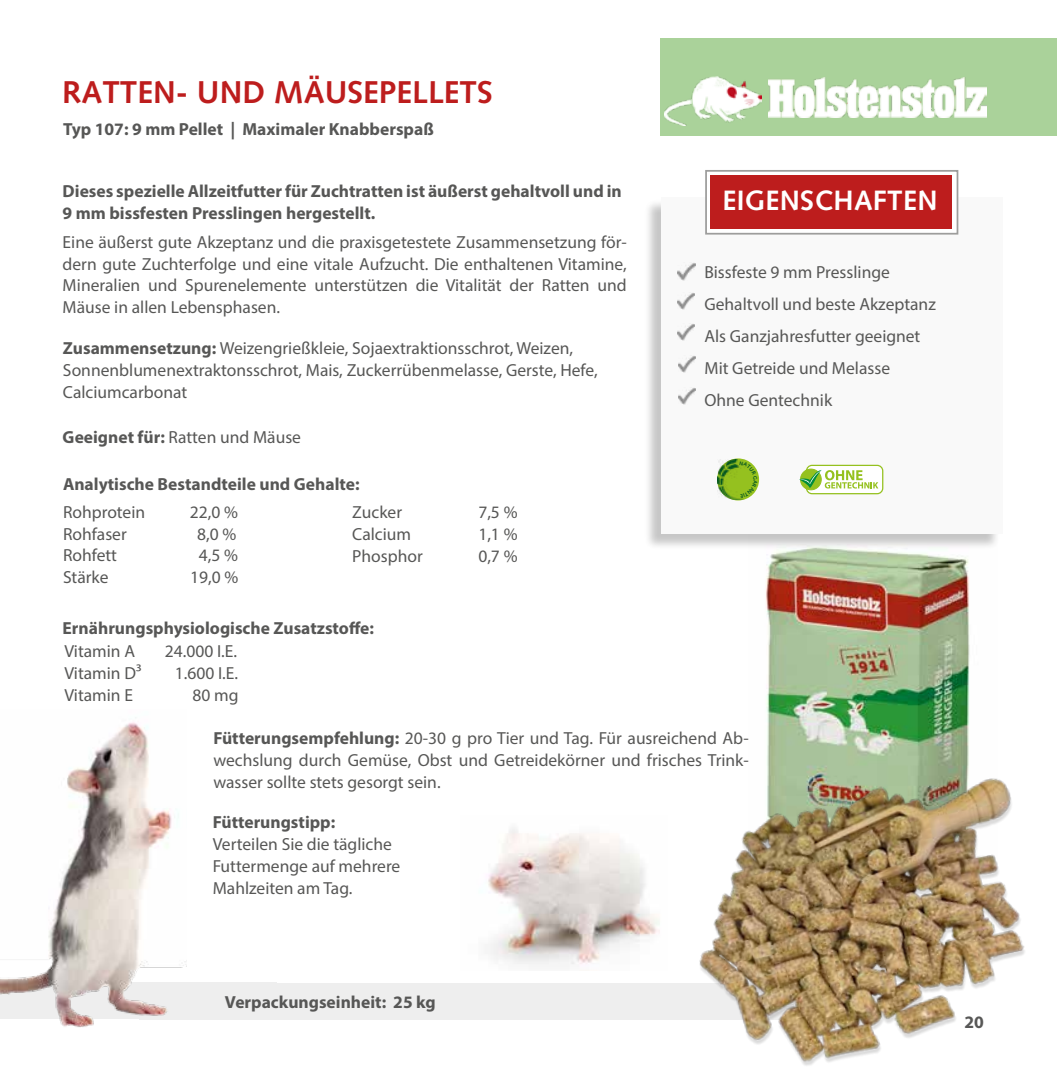
<style>
.page{position:relative;width:1057px;height:1072px;background:#fff}
.page>*{position:absolute;margin:0;border:0;box-sizing:border-box;transform-origin:0 0}
.t1{font:700 31.5px "Syntax LT Pro";color:#bd1d1d}
.t2{font:700 28px "Syntax LT Pro";letter-spacing:.01em;color:#fff}
.t3{font:17.5px/21.9px "Myriad Pro";color:#575756}
.t4{font:700 17.5px/21.9px "Myriad Pro";color:#575756}
.s1{font-weight:700}
</style>
<div class="page">
<img style="left:488px;top:828px;width:172px;height:137px">
<img style="left:766px;top:550px;width:204px;height:226px">
<div style="left:139px;top:982px;width:714px;height:37px;background:#eee"></div>
<div style="left:661px;top:38px;width:396px;height:98px;background:#aad29a"></div>
<img style="left:665px;top:776px;width:360px;height:290px">
<div style="left:644px;top:199px;width:356px;height:351px;background:#000;opacity:.75"></div>
<div style="left:662px;top:197px;width:341px;height:336px;background:#f9f9f9"></div>
<img style="left:678px;top:263px;width:17px;height:17px">
<img style="left:677px;top:293px;width:18px;height:17px">
<img style="left:677px;top:324px;width:18px;height:17px">
<img style="left:678px;top:388px;width:17px;height:16px">
<img style="left:678px;top:356px;width:17px;height:16px">
<svg style="left:705px;top:170px;width:253px;height:64px"></svg>
<div style="left:710px;top:176px;width:241px;height:53px;background:#bd1d1d"></div>
<div style="left:806px;top:465px;width:76px;height:28px;background:#fff;border-radius:6px"></div>
<div style="left:806px;top:465px;width:77px;height:29px;border:1px solid #95c11f;border-radius:6px"></div>
<div style="left:800px;top:468px;width:21px;height:22px;border:1px solid #95c11f;border-radius:50%"></div>
<svg style="left:799px;top:470px;width:79px;height:18px"></svg>
<svg style="left:717px;top:458px;width:42px;height:42px"></svg>
<img style="left:718px;top:459px;width:30px;height:41px">
<img style="left:0;top:717px;width:187px;height:310px">
<img style="left:768px;top:78px;width:218px;height:40px">
<img style="left:664px;top:77px;width:97px;height:48px">
<svg style="left:739px;top:461px;width:18px;height:37px"></svg>
<h1 class="t1" style="left:62px;top:74px;width:432px">RATTEN- UND MÄUSEPELLETS</h1>
<p class="t4" style="left:63px;top:118px;width:372px">Typ 107: 9 mm Pellet | Maximaler Knabberspaß</p>
<p class="t4" style="left:63px;top:179px;width:560px">Dieses spezielle Allzeitfutter für Zuchtratten ist äußerst gehaltvoll und in<br>9 mm bissfesten Presslingen hergestellt.</p>
<p class="t3" style="left:63px;top:230px;width:565px;text-align:justify">Eine äußerst gute Akzeptanz und die praxisgetestete Zusammensetzung för&shy;dern gute Zuchterfolge und eine vitale Aufzucht. Die enthaltenen Vitamine, Mineralien und Spurenelemente unterstützen die Vitalität der Ratten und Mäuse in allen Lebensphasen.</p>
<p class="t3" style="left:63px;top:337px;width:536px"><span class="s1">Zusammensetzung:</span> Weizengrießkleie, Sojaextraktionsschrot, Weizen,<br>Sonnenblumenextraktonsschrot, Mais, Zuckerrübenmelasse, Gerste, Hefe,<br>Calciumcarbonat</p>
<p class="t3" style="left:63px;top:426px;width:240px"><span class="s1">Geeignet für:</span> Ratten und Mäuse</p>
<p class="t4" style="left:63px;top:472px;width:298px">Analytische Bestandteile und Gehalte:</p>
<p class="t3" style="left:63px;top:500px;width:84px">Rohprotein</p>
<p class="t3" style="left:190px;top:500px;width:50px">22,0 %</p>
<p class="t3" style="left:63px;top:522px;width:65px">Rohfaser</p>
<p class="t3" style="left:197px;top:522px;width:41px">8,0 %</p>
<p class="t3" style="left:63px;top:544px;width:56px">Rohfett</p>
<p class="t3" style="left:199px;top:544px;width:41px">4,5 %</p>
<p class="t3" style="left:63px;top:566px;width:47px">Stärke</p>
<p class="t3" style="left:190px;top:566px;width:50px">19,0 %</p>
<p class="t3" style="left:352px;top:501px;width:51px">Zucker</p>
<p class="t3" style="left:478px;top:501px;width:41px">7,5 %</p>
<p class="t3" style="left:352px;top:523px;width:60px">Calcium</p>
<p class="t3" style="left:478px;top:523px;width:41px">1,1 %</p>
<p class="t3" style="left:352px;top:545px;width:72px">Phosphor</p>
<p class="t3" style="left:478px;top:545px;width:41px">0,7 %</p>
<p class="t4" style="left:63px;top:616px;width:313px">Ernährungsphysiologische Zusatzstoffe:</p>
<p class="t3" style="left:64px;top:640px;width:72px">Vitamin A</p>
<p class="t3" style="left:165px;top:640px;width:74px">24.000 I.E.</p>
<p class="t3" style="left:64px;top:661px;width:78px">Vitamin D³</p>
<p class="t3" style="left:175px;top:661px;width:65px">1.600 I.E.</p>
<p class="t3" style="left:64px;top:683px;width:70px">Vitamin E</p>
<p class="t3" style="left:192px;top:683px;width:48px">80 mg</p>
<h2 class="t2" style="left:722px;top:184px;width:216px">EIGENSCHAFTEN</h2>
<p class="t3" style="left:704px;top:256px;width:233px;line-height:31.8px">Bissfeste 9 mm Presslinge<br>Gehaltvoll und beste Akzeptanz<br>Als Ganzjahresfutter geeignet<br>Mit Getreide und Melasse<br>Ohne Gentechnik</p>
<p class="t3" style="left:213px;top:726px;width:537px;text-align:justify"><span class="s1">Fütterungsempfehlung:</span> 20-30 g pro Tier und Tag. Für ausreichend Ab&shy;wechslung durch Gemüse, Obst und Getreidekörner und frisches Trink&shy;wasser sollte stets gesorgt sein.</p>
<p class="t4" style="left:213px;top:811px;width:124px">Fütterungstipp:</p>
<p class="t3" style="left:213px;top:833px;width:189px">Verteilen Sie die tägliche<br>Futtermenge auf mehrere<br>Mahlzeiten am Tag.</p>
<p class="t4" style="left:225px;top:990px;width:212px">Verpackungseinheit: 25 kg</p>
<p class="t4" style="left:964px;top:1010px;width:21px">20</p>
</div>
